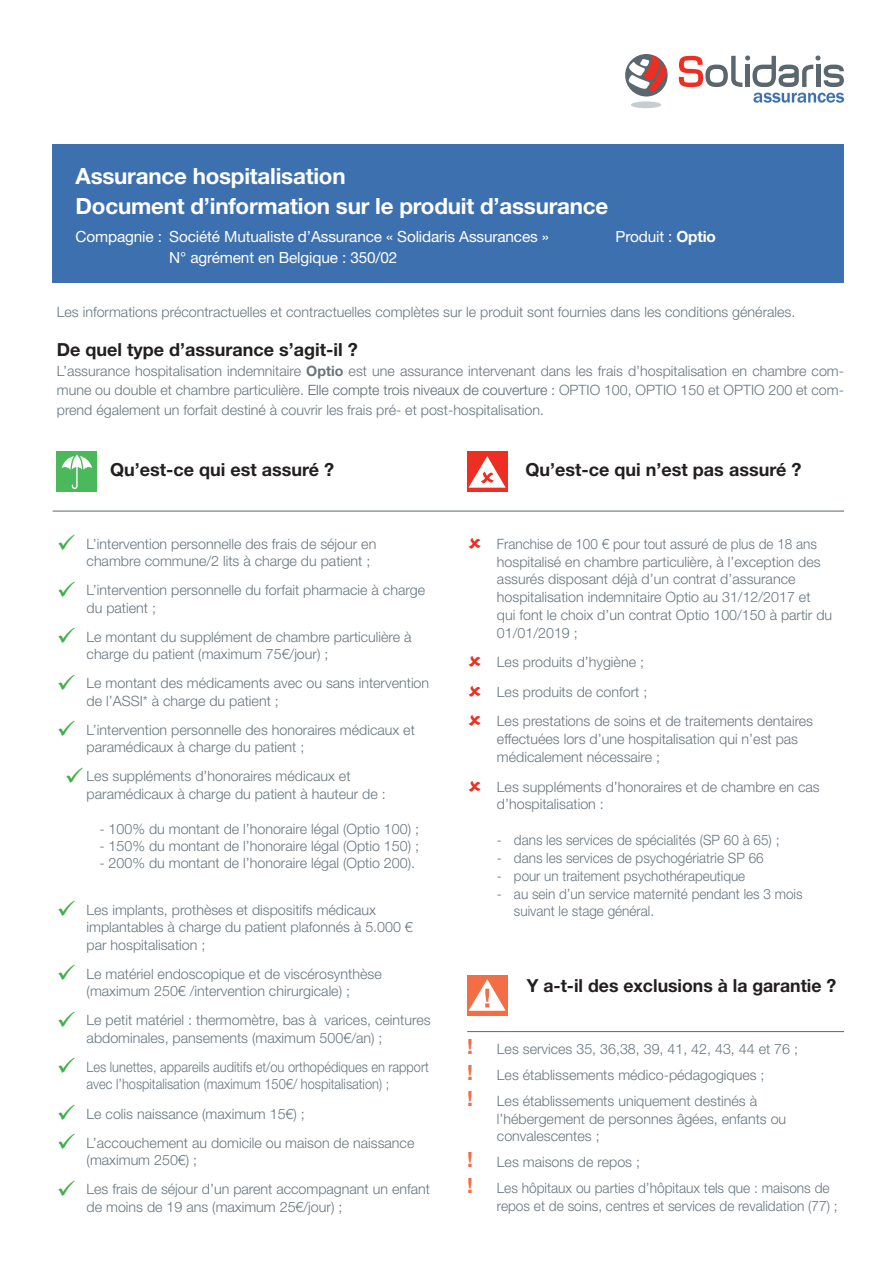
<style>
.page{position:relative;width:893px;height:1263px;background:#fff}
.page>*{position:absolute;margin:0;border:0;box-sizing:border-box;transform-origin:0 0}
.t1{font:700 22.35px/30.8px "Helvetica Neue LT Std";letter-spacing:-.01em;color:#fff}
.t2{font:700 18px "Helvetica Neue LT Std";color:#231f20}
.t3{font:15.45px "Helvetica Neue LT Std";letter-spacing:-.01em;color:#fff}
.t4{font:300 14.25px/17.4px "Helvetica Neue LT Std";color:#68757d}
.t5{font:300 14.25px/17.9px "Helvetica Neue LT Std";color:#68757d;scale:.95 1}
.t6{font:300 14.25px/17.4px "Helvetica Neue LT Std";color:#68757d;scale:.9 1}
.t7{font:300 14.25px "Helvetica Neue LT Std";color:#68757d;scale:.96 1}
.s1{font-weight:700}
.s2{color:#5a676e}
.s3{color:#40ae49}
.s4{font-weight:700;font-size:21px;color:#f36d45}
</style>
<div class="page">
<div style="left:467px;top:452px;width:40px;height:40px;background:#ee2e22"></div>
<div style="left:53px;top:145px;width:791px;height:138px;background:#3d70ae"></div>
<div style="left:631px;top:101px;width:30px;height:7px;background:#c5cdd1;border-radius:50%"></div>
<svg style="left:625px;top:54px;width:43px;height:43px"></svg>
<svg style="left:628px;top:56px;width:40px;height:36px"></svg>
<svg style="left:679px;top:55px;width:165px;height:32px"></svg>
<svg style="left:753px;top:93px;width:91px;height:10px"></svg>
<div style="left:57px;top:452px;width:40px;height:40px;background:#4bb95b"></div>
<hr style="left:53px;top:511px;width:791px;height:1px;background:#5a676e">
<hr style="left:467px;top:1031px;width:377px;height:1px;background:#5a676e">
<svg style="left:62px;top:455px;width:30px;height:34px"></svg>
<svg style="left:468px;top:456px;width:38px;height:32px"></svg>
<div style="left:467px;top:975px;width:40px;height:40px;background:#f36d45"></div>
<svg style="left:468px;top:979px;width:38px;height:32px"></svg>
<h1 class="t1" style="left:76px;top:160px;width:534px">Assurance hospitalisation<br>Document d’information sur le produit d’assurance</h1>
<p class="t3" style="left:76px;top:228px;width:475px">Compagnie : Société Mutualiste d’Assurance « Solidaris Assurances »</p>
<p class="t3" style="left:616px;top:228px;width:102px">Produit : <span class="s1">Optio</span></p>
<p class="t3" style="left:169px;top:248px;width:230px">N° agrément en Belgique : 350/02</p>
<p class="t4" style="left:57px;top:303px;width:740px">Les informations précontractuelles et contractuelles complètes sur le produit sont fournies dans les conditions générales.</p>
<p class="t2" style="left:57px;top:338px;width:302px">De quel type d’assurance s’agit-il ?</p>
<p class="t4" style="left:57px;top:360px;width:789px;line-height:19.5px;text-align:justify">L’assurance hospitalisation indemnitaire <span class="s1">Optio</span> est une assurance intervenant dans les frais d’hospitalisation en chambre com&shy;mune ou double et chambre particulière. <span class="s2">Elle compte trois niveaux de couverture :</span> OPTIO 100, OPTIO 150 et OPTIO 200 et com&shy;prend également un forfait destiné à couvrir les frais pré- et post-hospitalisation.</p>
<p class="t2" style="left:110px;top:459px;width:226px">Qu’est-ce qui est assuré ?</p>
<p class="t2" style="left:526px;top:459px;width:277px">Qu’est-ce qui n’est pas assuré ?</p>
<p class="t4" style="left:87px;top:535px;width:291px;text-indent:-30px"><span class="s3">✓</span> L’intervention personnelle des frais de séjour en chambre commune/2 lits à charge du patient ;</p>
<p class="t4" style="left:87px;top:581px;width:340px;text-indent:-30px"><span class="s3">✓</span> L’intervention personnelle du forfait pharmacie à charge du patient ;</p>
<p class="t4" style="left:87px;top:628px;width:326px;text-indent:-30px"><span class="s3">✓</span> Le montant du supplément de chambre particulière à charge du patient (maximum 75€/jour) ;</p>
<p class="t4" style="left:87px;top:674px;width:344px;text-indent:-30px"><span class="s3">✓</span> Le montant des médicaments avec ou sans intervention de l’ASSI* à charge du patient ;</p>
<p class="t4" style="left:87px;top:721px;width:330px;text-indent:-30px"><span class="s3">✓</span> L’intervention personnelle des honoraires médicaux et paramédicaux à charge du patient ;</p>
<p class="t4" style="left:87px;top:767px;width:301px;text-indent:-22px"><span class="s3">✓</span> Les suppléments d’honoraires médicaux et paramédicaux à charge du patient à hauteur de :</p>
<p class="t4" style="left:99px;top:819px;width:321px">- 100% du montant de l’honoraire légal (Optio 100) ;</p>
<p class="t4" style="left:99px;top:837px;width:321px">- 150% du montant de l’honoraire légal (Optio 150) ;</p>
<p class="t4" style="left:99px;top:854px;width:317px">- 200% du montant de l’honoraire légal (Optio 200).</p>
<p class="t4" style="left:87px;top:901px;width:328px;text-indent:-30px"><span class="s3">✓</span> Les implants, prothèses et dispositifs médicaux implantables à charge du patient plafonnés à 5.000 € par hospitalisation ;</p>
<p class="t4" style="left:57px;top:965px;width:326px;text-align:center"><span class="s3">✓</span> Le matériel endoscopique et de viscérosynthèse (maximum 250€ /intervention chirurgicale) ;</p>
<p class="t4" style="left:87px;top:1011px;width:345px;text-indent:-30px"><span class="s3">✓</span> Le petit matériel : thermomètre, bas à varices, ceintures abdominales, pansements (maximum 500€/an) ;</p>
<p class="t6" style="left:87px;top:1058px;width:382px;text-indent:-30px"><span class="s3">✓</span> Les lunettes, appareils auditifs et/ou orthopédiques en rapport avec l’hospitalisation (maximum 150€/ hospitalisation) ;</p>
<p class="t4" style="left:57px;top:1104px;width:250px"><span class="s3">✓</span> Le colis naissance (maximum 15€) ;</p>
<p class="t4" style="left:87px;top:1133px;width:329px;text-indent:-30px"><span class="s3">✓</span> L’accouchement au domicile ou maison de naissance (maximum 250€) ;</p>
<p class="t4" style="left:87px;top:1180px;width:345px;text-indent:-30px"><span class="s3">✓</span> Les frais de séjour d’un parent accompagnant un enfant de moins de 19 ans (maximum 25€/jour) ;</p>
<p class="t5" style="left:497px;top:534px;width:354px">Franchise de 100 € pour tout assuré de plus de 18 ans hospitalisé en chambre particulière, à l’exception des assurés disposant déjà d’un contrat d’assurance hospitalisation indemnitaire Optio au 31/12/2017 et qui font le choix d’un contrat Optio 100/150 à partir du 01/01/2019 ;</p>
<p class="t4" style="left:497px;top:647px;width:318px;line-height:29.5px">Les produits d’hygiène ;<br>Les produits de confort ;<br>Les prestations de soins et de traitements dentaires</p>
<p class="t4" style="left:497px;top:730px;width:303px;line-height:17.9px">effectuées lors d’une hospitalisation qui n’est pas médicalement nécessaire ;</p>
<p class="t4" style="left:497px;top:777px;width:324px;line-height:17.9px">Les suppléments d’honoraires et de chambre en cas d’hospitalisation :</p>
<p class="t5" style="left:497px;top:831px;width:299px">- dans les services de spécialités (SP 60 à 65) ;</p>
<p class="t5" style="left:497px;top:849px;width:282px">- dans les services de psychogériatrie SP 66</p>
<p class="t5" style="left:497px;top:866px;width:263px">- pour un traitement psychothérapeutique</p>
<p class="t5" style="left:514px;top:884px;width:305px;text-indent:-17px">- au sein d’un service maternité pendant les 3 mois suivant le stage général.</p>
<p class="t2" style="left:527px;top:975px;width:311px">Y a-t-il des exclusions à la garantie ?</p>
<p class="t4" style="left:467px;top:1035px;width:332px;line-height:26px"><span class="s4">!</span> Les services 35, 36,38, 39, 41, 42, 43, 44 et 76 ; <span class="s4">!</span> Les établissements médico-pédagogiques ;<br><span class="s4">!</span> Les établissements uniquement destinés à</p>
<p class="t4" style="left:497px;top:1109px;width:291px;line-height:17.9px">l’hébergement de personnes âgées, enfants ou convalescentes ;</p>
<p class="t4" style="left:467px;top:1149px;width:364px;line-height:26px"><span class="s4">!</span> Les maisons de repos ;<br><span class="s4">!</span> Les hôpitaux ou parties d’hôpitaux tels que : maisons de</p>
<p class="t7" style="left:497px;top:1197px;width:356px">repos et de soins, centres et services de revalidation (77) ;</p>
</div>
